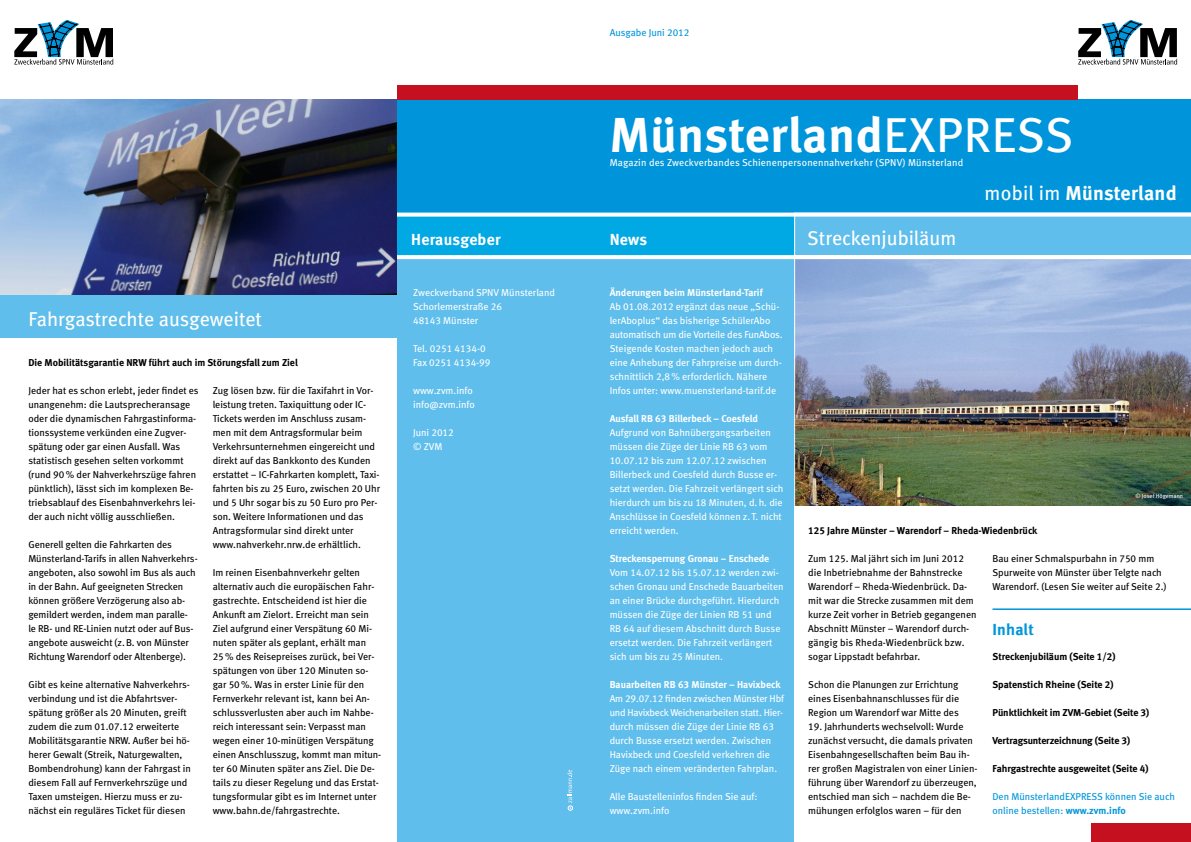
<style>
.page{position:relative;width:1191px;height:842px;background:#fff}
.page>*{position:absolute;margin:0;border:0;box-sizing:border-box;transform-origin:0 0}
.t1{font:49px "Meta Bold LF";letter-spacing:.015em;color:#fff}
.t2{font:20px "Meta Book LF";color:#fff}
.t3{font:20px "Meta Bold LF";letter-spacing:.015em;color:#fff}
.t4{font:16px "Meta Bold LF";letter-spacing:.015em;color:#fff}
.t5{font:16px "Meta Bold LF";letter-spacing:.015em;color:#0095db}
.t6{font:10px/14px "Meta Book LF";color:#000}
.t7{font:10px/14px "Meta Book LF";color:#fff}
.t8{font:10px "Meta Bold LF";letter-spacing:-.005em;color:#000}
.t9{font:10px "Meta Bold LF";color:#fff}
.t10{font:10px/14px "Meta Book LF";color:#0095db}
.t11{font:700 10px "Meta";color:#000}
.t12{font:6px "Meta Book LF";color:#fff}
.s1{font-family:"Meta Book LF"}
.s2{font-family:"Meta Bold LF"}
</style>
<div class="page">
<div style="left:378px;top:99px;width:813px;height:114px;background:#0095db"></div>
<img style="left:795px;top:259px;width:396px;height:247px">
<div style="left:397px;top:213px;width:397px;height:629px;background:#5fbeec"></div>
<div style="left:397px;top:85px;width:680px;height:14px;background:#c5101f"></div>
<div style="left:1091px;top:823px;width:100px;height:19px;background:#c5101f"></div>
<div style="left:794px;top:213px;width:397px;height:42px;background:#5fbeec"></div>
<div style="left:354px;top:213px;width:440px;height:42px;background:#00a8e4"></div>
<svg style="left:397px;top:213px;width:794px;height:4px;background:#ebf7fc"></svg>
<hr style="left:794px;top:214px;width:1px;height:628px;background:#fff">
<hr style="left:992px;top:608px;width:199px;height:2px;background:#0095db">
<svg style="left:567px;top:770px;width:6px;height:41px"></svg>
<svg style="left:1078px;top:20px;width:99px;height:45px"></svg>
<svg style="left:14px;top:20px;width:99px;height:45px"></svg>
<img style="left:0;top:99px;width:397px;height:197px">
<div style="left:0;top:296px;width:405px;height:42px;background:#5fbeec"></div>
<hr style="left:397px;top:255px;width:794px;height:4px;background:#fff">
<h2 class="t2" style="left:28px;top:307px;width:235px">Fahrgastrechte ausgeweitet</h2>
<p class="t11" style="left:28px;top:357px;width:271px">Die Mobilitätsgarantie NRW führt auch im Störungsfall zum Ziel</p>
<p class="t6" style="left:28px;top:383px;width:172px">Jeder hat es schon erlebt, jeder findet es unangenehm: die Lautsprecheransage oder die dynamischen Fahrgastinforma&shy;tionssysteme verkünden eine Zugver&shy;spätung oder gar einen Ausfall. Was statistisch gesehen selten vorkommt (rund 90% der Nahverkehrszüge fahren pünktlich), lässt sich im komplexen Be&shy;triebsablauf des Eisenbahnverkehrs lei&shy;der auch nicht völlig ausschließen.</p>
<p class="t6" style="left:28px;top:537px;width:171px">Generell gelten die Fahrkarten des Münsterland-Tarifs in allen Nahverkehrs&shy;angeboten, also sowohl im Bus als auch in der Bahn. Auf geeigneten Strecken können größere Verzögerung also ab&shy;gemildert werden, indem man paralle&shy;le RB- und RE-Linien nutzt oder auf Bus&shy;angebote ausweicht (z.B. von Münster Richtung Warendorf oder Altenberge).</p>
<p class="t6" style="left:28px;top:677px;width:164px">Gibt es keine alternative Nahverkehrs&shy;verbindung und ist die Abfahrtsver&shy;spätung größer als 20 Minuten, greift zudem die zum 01.07.12 erweiterte Mobilitätsgarantie NRW. Außer bei hö&shy;herer Gewalt (Streik, Naturgewalten, Bombendrohung) kann der Fahrgast in diesem Fall auf Fernverkehrszüge und Taxen umsteigen. Hierzu muss er zu&shy;nächst ein reguläres Ticket für diesen</p>
<p class="t6" style="left:213px;top:383px;width:169px">Zug lösen bzw. für die Taxifahrt in Vor&shy;leistung treten. Taxiquittung oder IC-Tickets werden im Anschluss zusam&shy;men mit dem Antragsformular beim Verkehrsunternehmen eingereicht und direkt auf das Bankkonto des Kunden erstattet – IC-Fahrkarten komplett, Taxi&shy;fahrten bis zu 25 Euro, zwischen 20 Uhr und 5 Uhr sogar bis zu 50 Euro pro Per&shy;son. Weitere Informationen und das Antragsformular sind direkt unter www.nahverkehr.nrw.de erhältlich.</p>
<p class="t6" style="left:213px;top:565px;width:170px">Im reinen Eisenbahnverkehr gelten alternativ auch die europäischen Fahr&shy;gastrechte. Entscheidend ist hier die Ankunft am Zielort. Erreicht man sein Ziel aufgrund einer Verspätung 60 Mi&shy;nuten später als geplant, erhält man 25% des Reisepreises zurück, bei Ver&shy;spätungen von über 120 Minuten so&shy;gar 50%. Was in erster Linie für den Fernverkehr relevant ist, kann bei An&shy;schlussverlusten aber auch im Nahbe&shy;reich interessant sein: Verpasst man wegen einer 10-minütigen Verspätung einen Anschlusszug, kommt man mitun&shy;ter 60 Minuten später ans Ziel. Die De&shy;tails zu dieser Regelung und das Erstat&shy;tungsformular gibt es im Internet unter www.bahn.de/fahrgastrechte.</p>
<p class="t10" style="left:609px;top:26px;width:81px">Ausgabe Juni 2012</p>
<h1 class="t1" style="left:609px;top:106px;width:465px">Münsterland<span class="s1">EXPRESS</span></h1>
<h2 class="t3" style="left:984px;top:181px;width:194px"><span class="s1">mobil im</span> Münsterland</h2>
<p class="t7" style="left:609px;top:155px;width:355px">Magazin des Zweckverbandes Schienenpersonennahverkehr (SPNV) Münsterland</p>
<h3 class="t4" style="left:411px;top:230px;width:91px">Herausgeber</h3>
<h3 class="t4" style="left:609px;top:230px;width:39px">News</h3>
<h2 class="t2" style="left:807px;top:227px;width:150px">Streckenjubiläum</h2>
<p class="t9" style="left:609px;top:286px;width:154px">Änderungen beim Münsterland-Tarif</p>
<p class="t7" style="left:609px;top:299px;width:175px">Ab 01.08.2012 ergänzt das neue „Schü&shy;lerAboplus“ das bisherige SchülerAbo automatisch um die Vorteile des FunAbos.<br>Steigende Kosten machen jedoch auch eine Anhebung der Fahrpreise um durch&shy;schnittlich 2,8% erforderlich. Nähere Infos unter: www.muensterland-tarif.de</p>
<p class="t9" style="left:609px;top:412px;width:150px">Ausfall RB 63 Billerbeck – Coesfeld</p>
<p class="t7" style="left:609px;top:425px;width:175px">Aufgrund von Bahnübergangsarbeiten müssen die Züge der Linie RB 63 vom 10.07.12 bis zum 12.07.12 zwischen Billerbeck und Coesfeld durch Busse er&shy;setzt werden. Die Fahrzeit verlängert sich hierdurch um bis zu 18 Minuten, d.h. die Anschlüsse in Coesfeld können z.T. nicht erreicht werden.</p>
<p class="t9" style="left:609px;top:552px;width:161px">Streckensperrung Gronau – Enschede</p>
<p class="t7" style="left:609px;top:565px;width:175px">Vom 14.07.12 bis 15.07.12 werden zwi&shy;schen Gronau und Enschede Bauarbeiten an einer Brücke durchgeführt. Hierdurch müssen die Züge der Linien RB 51 und RB 64 auf diesem Abschnitt durch Busse ersetzt werden. Die Fahrzeit verlängert sich um bis zu 25 Minuten.</p>
<p class="t9" style="left:609px;top:678px;width:172px">Bauarbeiten RB 63 Münster – Havixbeck</p>
<p class="t7" style="left:609px;top:691px;width:176px">Am 29.07.12 finden zwischen Münster Hbf und Havixbeck Weichenarbeiten statt. Hier&shy;durch müssen die Züge der Linie RB 63 durch Busse ersetzt werden. Zwischen Havixbeck und Coesfeld verkehren die Züge nach einem veränderten Fahrplan.</p>
<p class="t7" style="left:609px;top:789px;width:149px">Alle Baustelleninfos finden Sie auf: www.zvm.info</p>
<p class="t7" style="left:413px;top:285px;width:143px">Zweckverband SPNV Münsterland<br>Schorlemerstraße 26<br>48143 Münster</p>
<p class="t7" style="left:413px;top:341px;width:79px">Tel. 0251 4134-0<br>Fax 0251 4134-99</p>
<p class="t7" style="left:413px;top:383px;width:63px">www.zvm.info info@zvm.info</p>
<p class="t7" style="left:413px;top:425px;width:42px">Juni 2012 © ZVM</p>
<p class="t12" style="left:1135px;top:493px;width:49px">© Josef Högemann</p>
<p class="t8" style="left:808px;top:524px;width:231px">125 Jahre Münster – Warendorf – Rheda-Wiedenbrück</p>
<p class="t6" style="left:992px;top:551px;width:175px">Bau einer Schmalspurbahn in 750 mm<br>Spurweite von Münster über Telgte nach<br>Warendorf. (Lesen Sie weiter auf Seite 2.)</p>
<p class="t6" style="left:808px;top:551px;width:170px">Zum 125. Mal jährt sich im Juni 2012 die Inbetriebnahme der Bahnstrecke Warendorf – Rheda-Wiedenbrück. Da&shy;mit war die Strecke zusammen mit dem kurze Zeit vorher in Betrieb gegangenen Abschnitt Münster – Warendorf durch&shy;gängig bis Rheda-Wiedenbrück bzw. sogar Lippstadt befahrbar.</p>
<p class="t6" style="left:808px;top:677px;width:153px;text-align:justify">Schon die Planungen zur Errichtung eines Eisenbahnanschlusses für die Region um Warendorf war Mitte des</p>
<p class="t6" style="left:808px;top:719px;width:170px">19. Jahrhunderts wechselvoll: Wurde zunächst versucht, die damals privaten Eisenbahngesellschaften beim Bau ih&shy;rer großen Magistralen von einer Linien&shy;führung über Warendorf zu überzeugen, entschied man sich – nachdem die Be&shy;mühungen erfolglos waren – für den</p>
<h3 class="t5" style="left:992px;top:620px;width:43px">Inhalt</h3>
<p class="t8" style="left:992px;top:650px;width:125px">Streckenjubiläum (Seite 1/2)</p>
<p class="t8" style="left:992px;top:678px;width:123px">Spatenstich Rheine (Seite 2)</p>
<p class="t8" style="left:992px;top:706px;width:158px">Pünktlichkeit im ZVM-Gebiet (Seite 3)</p>
<p class="t8" style="left:992px;top:734px;width:139px">Vertragsunterzeichnung (Seite 3)</p>
<p class="t8" style="left:992px;top:762px;width:158px">Fahrgastrechte ausgeweitet (Seite 4)</p>
<p class="t10" style="left:992px;top:789px;width:184px">Den MünsterlandEXPRESS können Sie auch online bestellen: <span class="s2">www.zvm.info</span></p>
</div>
